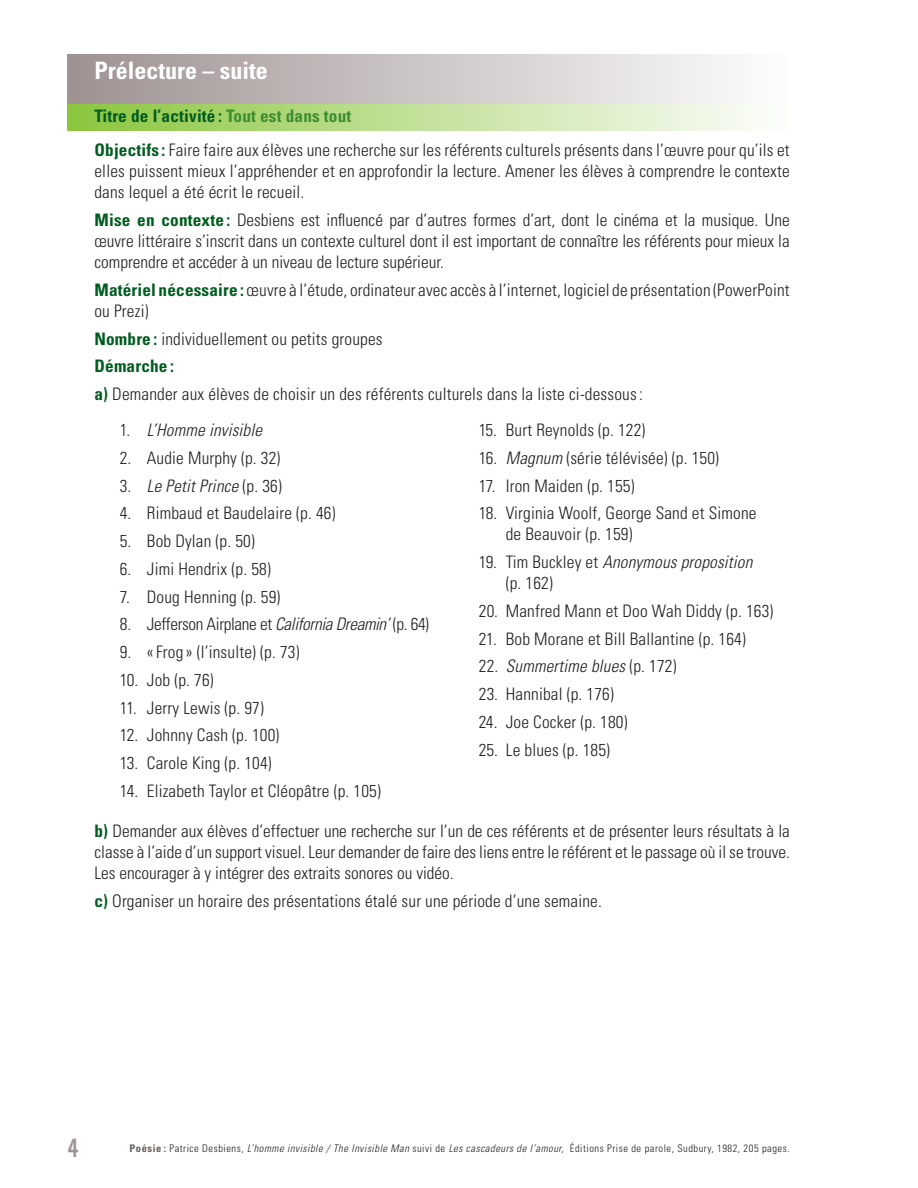
<style>
.page{position:relative;width:918px;height:1188px;background:#fff}
.page>*{position:absolute;margin:0;border:0;box-sizing:border-box;transform-origin:0 0}
.t1{font:700 condensed 24px "Univers";color:#fff}
.t2{font:21px "Oswald";color:#9f9292}
.t3{font:300 condensed 17.25px/21px "Univers";letter-spacing:.01em;color:#231f20}
.t4{font:300 condensed 17.25px "Univers";letter-spacing:-.02em;color:#231f20}
.t5{font:italic 300 condensed 17.25px "Univers";letter-spacing:.01em;color:#231f20}
.t6{font:300 condensed 10.5px "Univers";letter-spacing:.05em;color:#231f20}
.s1{font-weight:700;color:#015c20}
.s2{font-weight:700;color:#3f8d33}
.s3{font-style:normal}
.s4{font-style:italic}
.s5{font-weight:700;color:#645c58}
</style>
<div class="page">
<div style="left:68px;top:104px;width:722px;height:27px;background:linear-gradient(to right,#8bc63d,#fdfefd)"></div>
<div style="left:68px;top:54px;width:722px;height:50px;background:linear-gradient(to right,#9f9191,#fefefe)"></div>
<h1 class="t1" style="left:94px;top:56px;width:175px">Prélecture – suite</h1>
<p class="t3" style="left:94px;top:99px;width:697px;line-height:34.5px"><span class="s1">Titre de l’activité :</span> <span class="s2">Tout est dans tout<br></span><span class="s1">Objectifs :</span> Faire faire aux élèves une recherche sur les référents culturels présents dans l’œuvre pour qu’ils et</p>
<p class="t3" style="left:94px;top:161px;width:697px">elles puissent mieux l’appréhender et en approfondir la lecture. Amener les élèves à comprendre le contexte dans lequel a été écrit le recueil.</p>
<p class="t3" style="left:94px;top:210px;width:697px;text-align:justify"><span class="s1">Mise en contexte :</span> Desbiens est influencé par d’autres formes d’art, dont le cinéma et la musique. Une œuvre littéraire s’inscrit dans un contexte culturel dont il est important de connaître les référents pour mieux la comprendre et accéder à un niveau de lecture supérieur.</p>
<p class="t3" style="left:94px;top:279px;width:697px"><span class="s1">Matériel nécessaire :</span> œuvre à l’étude, ordinateur avec accès à l’internet, logiciel de présentation (PowerPoint ou Prezi)</p>
<p class="t3" style="left:94px;top:325px;width:550px;line-height:27.8px"><span class="s1">Nombre :</span> individuellement ou petits groupes<br><span class="s1">Démarche :<br>a)</span> Demander aux élèves de choisir un des référents culturels dans la liste ci-dessous:</p>
<p class="t5" style="left:120px;top:420px;width:144px"><span class="s3">1.</span> L’Homme invisible</p>
<p class="t3" style="left:120px;top:444px;width:163px;line-height:27.8px">2. Audie Murphy (p. 32)<br>3 . <span class="s4">Le PetitPrince</span> ( p . 3 6 )</p>
<p class="t3" style="left:120px;top:503px;width:217px">4. Rimbaud et Baudelaire (p. 46)</p>
<p class="t3" style="left:120px;top:531px;width:137px">5. Bob Dylan (p. 50)</p>
<p class="t3" style="left:120px;top:558px;width:152px">6. Jimi Hendrix (p. 58)</p>
<p class="t3" style="left:120px;top:586px;width:162px">7. Doug Henning (p. 59)</p>
<p class="t4" style="left:120px;top:614px;width:311px">8. Jefferson Airplane et <span class="s4">California Dreamin’</span> (p. 64)</p>
<p class="t3" style="left:120px;top:642px;width:181px">9. «Frog » (l’insulte) (p. 73)</p>
<p class="t3" style="left:120px;top:669px;width:95px">10. Job (p. 76)</p>
<p class="t3" style="left:120px;top:697px;width:146px">11. Jerry Lewis (p. 97)</p>
<p class="t3" style="left:120px;top:725px;width:161px">12. Johnny Cash (p. 100)</p>
<p class="t3" style="left:120px;top:753px;width:153px">13. Carole King (p. 104)</p>
<p class="t3" style="left:120px;top:780px;width:262px">14. Elizabeth Taylor et Cléopâtre (p. 105)</p>
<p class="t3" style="left:479px;top:420px;width:168px">15. Burt Reynolds (p. 122)</p>
<p class="t3" style="left:479px;top:447px;width:242px">16. <span class="s4">Magnum</span>(série télévisée) (p. 150)</p>
<p class="t3" style="left:479px;top:475px;width:157px">17. Iron Maiden (p. 155)</p>
<p class="t3" style="left:506px;top:503px;width:252px;text-indent:-27px">18. Virginia Woolf, George Sand et Simone de Beauvoir (p. 159)</p>
<p class="t3" style="left:506px;top:552px;width:248px;text-indent:-27px">19. Tim Buckley et <span class="s4">Anonymous proposition </span>(p. 162)</p>
<p class="t3" style="left:479px;top:600px;width:296px">20. Manfred Mann et Doo Wah Diddy (p. 163)</p>
<p class="t3" style="left:479px;top:625px;width:269px;line-height:27.8px">21. Bob Morane et Bill Ballantine (p. 164)<br>2 2 . <span class="s4">Summertime blues</span>( p . 1 7 2 )</p>
<p class="t3" style="left:479px;top:684px;width:137px">23. Hannibal (p. 176)</p>
<p class="t3" style="left:479px;top:711px;width:150px">24. Joe Cocker (p. 180)</p>
<p class="t3" style="left:479px;top:739px;width:133px">25. Le blues (p. 185)</p>
<p class="t3" style="left:94px;top:821px;width:697px;text-align:justify"><span class="s1">b)</span> Demander aux élèves d’effectuer une recherche sur l’un de ces référents et de présenter leurs résultats à la classe à l’aide d’un support visuel. Leur demander de faire des liens entre le référent et le passage où il se trouve.<br>Les encourager à y intégrer des extraits sonores ou vidéo.</p>
<p class="t3" style="left:94px;top:891px;width:509px"><span class="s1">c)</span> Organiser un horaire des présentations étalé sur une période d’une semaine.</p>
<p class="t2" style="left:68px;top:1132px;width:13px">4</p>
<p class="t6" style="left:130px;top:1142px;width:662px"><span class="s5">Poésie :</span> Patrice Desbiens, <span class="s4">L’homme invisible / The Invisible Man</span> suivi de <span class="s4">Les cascadeurs de l’amour,</span> Éditions Prise de parole, Sudbury, 1982, 205 pages.</p>
</div>
